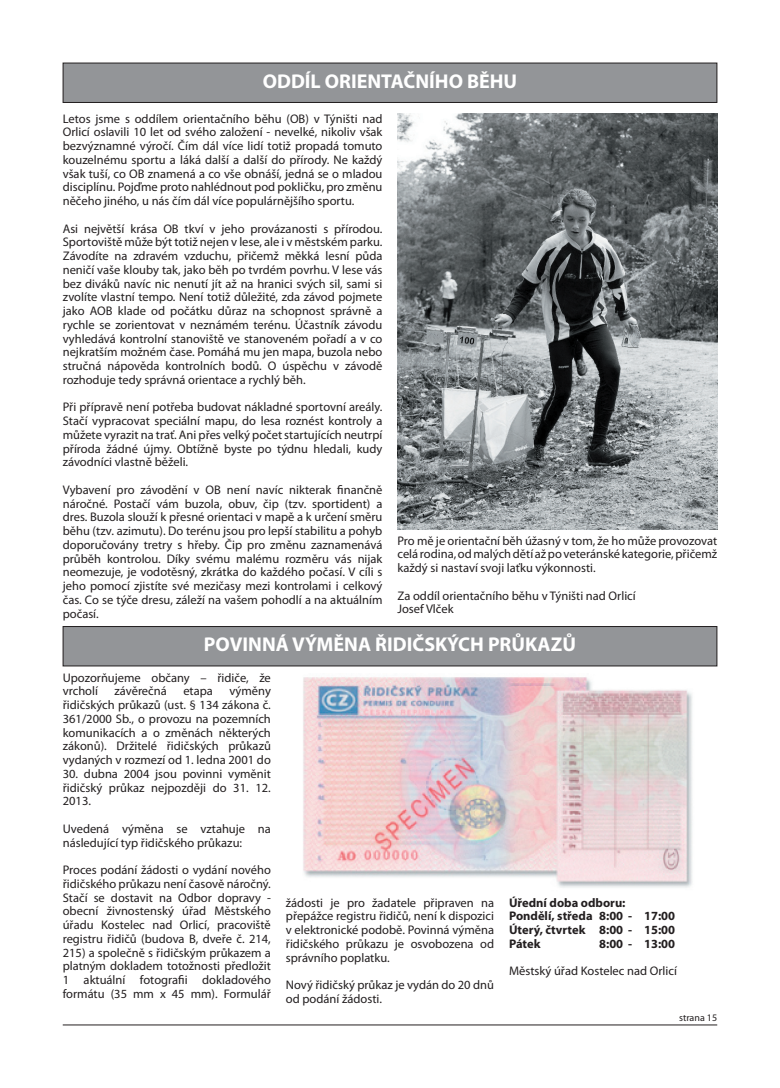
<style>
.page{position:relative;width:780px;height:1088px;background:#fff}
.page>*{position:absolute;margin:0;border:0;box-sizing:border-box;transform-origin:0 0}
.t1{font:700 20px "Myriad Pro";color:#fff}
.t2{font:12.5px/13.8px "Myriad Pro";color:#231f20;text-align:justify}
.t3{font:700 12.5px/13.8px "Myriad Pro";color:#231f20}
.t4{font:10px "Myriad Pro";color:#231f20}
</style>
<div class="page">
<hr style="left:63px;top:1024px;width:654px;height:1px;background:#231f20">
<div style="left:63px;top:63px;width:653px;height:39px;background:#939598"></div>
<div style="left:63px;top:63px;width:654px;height:40px;border:1px solid #231f20"></div>
<img style="left:397px;top:113px;width:320px;height:416px">
<div style="left:63px;top:626px;width:653px;height:40px;background:#939598"></div>
<div style="left:63px;top:626px;width:654px;height:40px;border:1px solid #231f20"></div>
<img style="left:303px;top:677px;width:390px;height:211px">
<h1 class="t1" style="left:263px;top:70px;width:256px">ODDÍL ORIENTAČNÍHO BĚHU</h1>
<p class="t2" style="left:63px;top:112px;width:321px">Letos jsme s oddílem orientačního běhu (OB) v Týništi nad Orlicí oslavili 10 let od svého založení - nevelké, nikoliv však bezvýznamné výročí. Čím dál více lidí totiž propadá tomuto kouzelnému sportu a láká další a další do přírody. Ne každý však tuší, co OB znamená a co vše obnáší, jedná se o mladou disciplínu. Pojďme proto nahlédnout pod pokličku, pro změnu něčeho jiného, u nás čím dál více populárnějšího sportu.</p>
<p class="t2" style="left:63px;top:222px;width:321px">Asi největší krása OB tkví v jeho provázanosti s přírodou.<br>Sportoviště může být totiž nejen v lese, ale i v městském parku.<br>Závodíte na zdravém vzduchu, přičemž měkká lesní půda neničí vaše klouby tak, jako běh po tvrdém povrhu. V lese vás bez diváků navíc nic nenutí jít až na hranici svých sil, sami si zvolíte vlastní tempo. Není totiž důležité, zda závod pojmete jako AOB klade od počátku důraz na schopnost správně a rychle se zorientovat v neznámém terénu. Účastník závodu vyhledává kontrolní stanoviště ve stanoveném pořadí a v co nejkratším možném čase. Pomáhá mu jen mapa, buzola nebo stručná nápověda kontrolních bodů. O úspěchu v závodě rozhoduje tedy správná orientace a rychlý běh.</p>
<p class="t2" style="left:63px;top:401px;width:321px">Při přípravě není potřeba budovat nákladné sportovní areály.<br>Stačí vypracovat speciální mapu, do lesa roznést kontroly a můžete vyrazit na trať. Ani přes velký počet startujících neutrpí příroda žádné újmy. Obtížně byste po týdnu hledali, kudy závodníci vlastně běželi.</p>
<p class="t2" style="left:63px;top:483px;width:321px">Vybavení pro závodění v OB není navíc nikterak finančně náročné. Postačí vám buzola, obuv, čip (tzv. sportident) a dres. Buzola slouží k přesné orientaci v mapě a k určení směru běhu (tzv. azimutu). Do terénu jsou pro lepší stabilitu a pohyb doporučovány tretry s hřeby. Čip pro změnu zaznamenává průběh kontrolou. Díky svému malému rozměru vás nijak neomezuje, je vodotěsný, zkrátka do každého počasí. V cíli s jeho pomocí zjistíte své mezičasy mezi kontrolami i celkový čas. Co se týče dresu, záleží na vašem pohodlí a na aktuálním počasí.</p>
<p class="t2" style="left:397px;top:534px;width:321px">Pro mě je orientační běh úžasný v tom, že ho může provozovat celá rodina, od malých dětí až po veteránské kategorie, přičemž každý si nastaví svoji laťku výkonnosti.</p>
<p class="t2" style="left:397px;top:589px;width:240px">Za oddíl orientačního běhu v Týništi nad Orlicí<br>Josef Vlček</p>
<h1 class="t1" style="left:204px;top:633px;width:373px">POVINNÁ VÝMĚNA ŘIDIČSKÝCH PRŮKAZŮ</h1>
<p class="t2" style="left:63px;top:671px;width:210px">Upozorňujeme občany – řidiče, že vrcholí</p>
<p class="t2" style="left:63px;top:684px;width:210px;text-indent:167px">výměny řidičských průkazů (ust. § 134 zákona č.<br>361/2000 Sb., o provozu na pozemních komunikacích a o změnách některých zákonů). Držitelé řidičských průkazů vydaných v rozmezí od 1. ledna 2001 do</p>
<p class="t2" style="left:63px;top:767px;width:210px">30. dubna 2004 jsou povinni vyměnit řidičský průkaz nejpozději do 31. 12.<br>2013.</p>
<p class="t2" style="left:63px;top:822px;width:210px">Uvedená výměna se vztahuje na následující typ řidičského průkazu:</p>
<p class="t2" style="left:63px;top:863px;width:210px">Proces podání žádosti o vydání nového řidičského průkazu není časově náročný.<br>Stačí se dostavit na Odbor dopravy - obecní živnostenský úřad Městského úřadu Kostelec nad Orlicí, pracoviště registru řidičů (budova B, dveře č. 214, 215) a společně s řidičským průkazem a platným dokladem totožnosti předložit 1 aktuální fotografii dokladového formátu (35 mm x 45 mm). Formulář</p>
<p class="t2" style="left:115px;top:684px;width:54px">závěrečná</p>
<p class="t2" style="left:183px;top:684px;width:31px">etapa</p>
<p class="t3" style="left:509px;top:896px;width:167px">Úřední doba odboru:<br>Pondělí, středa 8:00 - 17:00<br>Úterý, čtvrtek 8:00 - 15:00<br>Pátek</p>
<p class="t2" style="left:286px;top:896px;width:210px">žádosti je pro žadatele připraven na přepážce registru řidičů, není k dispozici v elektronické podobě. Povinná výměna řidičského průkazu je osvobozena od správního poplatku.</p>
<p class="t2" style="left:286px;top:978px;width:210px">Nový řidičský průkaz je vydán do 20 dnů od podání žádosti.</p>
<p class="t3" style="left:599px;top:937px;width:77px">8:00 - 13:00</p>
<p class="t2" style="left:509px;top:964px;width:169px">Městský úřad Kostelec nad Orlicí</p>
<p class="t4" style="left:679px;top:1012px;width:40px">strana 15</p>
</div>
